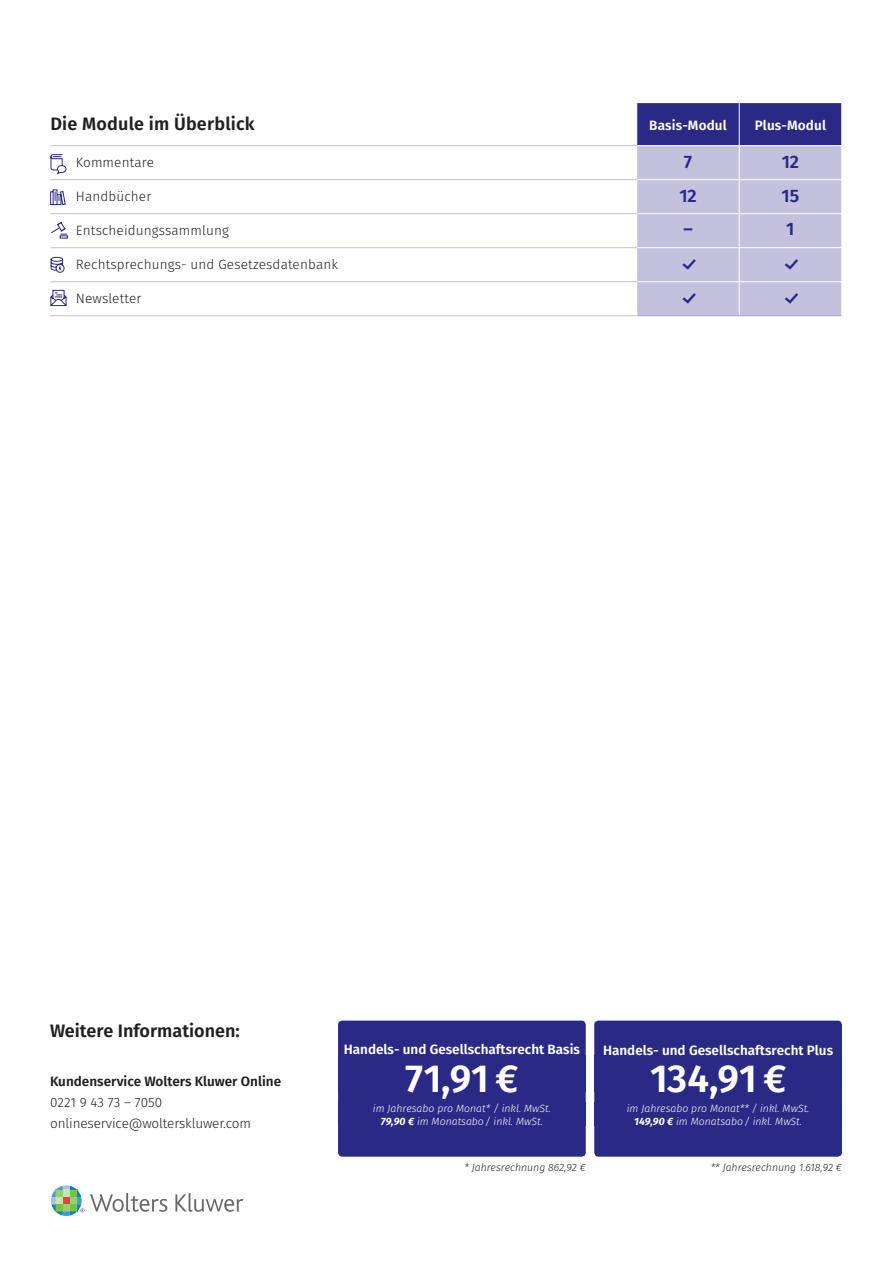
<style>
.page{position:relative;width:893px;height:1263px;background:#fff}
.page>*{position:absolute;margin:0;border:0;box-sizing:border-box;transform-origin:0 0}
.t1{font:600 39px "Fira Sans";color:#fff}
.t2{font:24px "JURION Icon Normal";color:#2a2a86}
.t3{font:600 18px "Fira Sans";color:#231f20}
.t4{font:600 18px "Fira Sans";color:#2a2a86}
.t5{font:600 13.5px "Fira Sans";color:#fff}
.t6{font:300 13.5px "Fira Sans";letter-spacing:.01em;color:#231f20}
.t7{font:300 13.5px/21px "Fira Sans";letter-spacing:-.01em;color:#231f20}
.t8{font:600 13.5px "Fira Sans";color:#231f20}
.t9{font:italic 300 10.5px/13.5px "Fira Sans";color:#fff;text-align:center}
.t10{font:italic 300 10.5px "Fira Sans";color:#231f20}
.s1{font-weight:700}
</style>
<div class="page">
<svg style="left:637px;top:103px;width:204px;height:212px;background:#a4a2cc"></svg>
<hr style="left:739px;top:103px;width:1px;height:42px;background:#fff">
<hr style="left:637px;top:145px;width:102px;height:1px;background:#fff">
<hr style="left:739px;top:145px;width:102px;height:1px;background:#fff">
<hr style="left:739px;top:146px;width:1px;height:33px;background:#fff">
<hr style="left:637px;top:179px;width:102px;height:1px;background:#fff">
<hr style="left:739px;top:179px;width:102px;height:1px;background:#fff">
<hr style="left:739px;top:180px;width:1px;height:33px;background:#fff">
<hr style="left:637px;top:213px;width:102px;height:1px;background:#fff">
<hr style="left:739px;top:213px;width:102px;height:1px;background:#fff">
<hr style="left:739px;top:214px;width:1px;height:33px;background:#fff">
<hr style="left:637px;top:247px;width:102px;height:1px;background:#fff">
<hr style="left:739px;top:247px;width:102px;height:1px;background:#fff">
<hr style="left:739px;top:248px;width:1px;height:33px;background:#fff">
<hr style="left:739px;top:282px;width:1px;height:33px;background:#fff">
<hr style="left:637px;top:281px;width:102px;height:1px;background:#fff">
<hr style="left:739px;top:281px;width:102px;height:1px;background:#fff">
<hr style="left:637px;top:315px;width:102px;height:1px;background:#aaa6ce">
<hr style="left:739px;top:315px;width:102px;height:1px;background:#aaa6ce">
<hr style="left:50px;top:145px;width:587px;height:1px;background:#c3c1de">
<hr style="left:50px;top:179px;width:587px;height:1px;background:#c3c1de">
<hr style="left:50px;top:213px;width:587px;height:1px;background:#c3c1de">
<hr style="left:50px;top:247px;width:587px;height:1px;background:#c3c1de">
<hr style="left:50px;top:281px;width:587px;height:1px;background:#c3c1de">
<hr style="left:50px;top:315px;width:587px;height:1px;background:#c3c1de">
<svg style="left:50px;top:154px;width:17px;height:21px"></svg>
<svg style="left:50px;top:189px;width:16px;height:17px"></svg>
<svg style="left:50px;top:257px;width:15px;height:16px"></svg>
<svg style="left:51px;top:221px;width:17px;height:17px"></svg>
<svg style="left:50px;top:289px;width:17px;height:18px"></svg>
<div style="left:338px;top:1020px;width:248px;height:137px;background:#2a2a86;border-radius:4px"></div>
<div style="left:594px;top:1020px;width:248px;height:137px;background:#2a2a86;border-radius:4px"></div>
<svg style="left:90px;top:1193px;width:77px;height:19px"></svg>
<svg style="left:175px;top:1193px;width:68px;height:19px"></svg>
<svg style="left:51px;top:1185px;width:33px;height:31px"></svg>
<h3 class="t3" style="left:50px;top:109px;width:206px">Die Module im Überblick</h3>
<p class="t5" style="left:649px;top:114px;width:79px">Basis-Modul</p>
<p class="t5" style="left:755px;top:114px;width:73px">Plus-Modul</p>
<p class="t6" style="left:76px;top:153px;width:80px">Kommentare</p>
<h3 class="t4" style="left:684px;top:147px;width:10px">7</h3>
<h3 class="t4" style="left:782px;top:147px;width:19px">12</h3>
<p class="t6" style="left:76px;top:187px;width:77px">Handbücher</p>
<h3 class="t4" style="left:679px;top:181px;width:19px">12</h3>
<h3 class="t4" style="left:782px;top:181px;width:19px">15</h3>
<p class="t6" style="left:76px;top:221px;width:154px">Entscheidungssammlung</p>
<h3 class="t4" style="left:683px;top:214px;width:11px">–</h3>
<h3 class="t4" style="left:786px;top:214px;width:10px">1</h3>
<p class="t6" style="left:76px;top:255px;width:264px">Rechtsprechungs- und Gesetzesdatenbank</p>
<h2 class="t2" style="left:675px;top:250px;width:27px">t</h2>
<h2 class="t2" style="left:777px;top:250px;width:27px">t</h2>
<p class="t6" style="left:76px;top:289px;width:67px">Newsletter</p>
<h2 class="t2" style="left:675px;top:284px;width:27px">t</h2>
<h2 class="t2" style="left:777px;top:284px;width:27px">t</h2>
<h3 class="t3" style="left:50px;top:1016px;width:191px">Weitere Informationen:</h3>
<p class="t8" style="left:50px;top:1070px;width:232px">Kundenservice Wolters Kluwer Online</p>
<p class="t7" style="left:50px;top:1092px;width:202px">0221 9 43 73 – 7050 onlineservice@wolterskluwer.com</p>
<p class="t5" style="left:344px;top:1039px;width:238px">Handels- und Gesellschaftsrecht Basis</p>
<h1 class="t1" style="left:405px;top:1046px;width:115px">71,91 €</h1>
<p class="t9" style="left:373px;top:1101px;width:180px">im Jahresabo pro Monat* / inkl. MwSt.<br><span class="s1">79,90 €</span> im Monatsabo/ inkl. MwSt.</p>
<p class="t5" style="left:603px;top:1039px;width:232px">Handels- und Gesellschaftsrecht Plus</p>
<h1 class="t1" style="left:650px;top:1046px;width:138px">134,91 €</h1>
<p class="t9" style="left:627px;top:1101px;width:184px">im Jahresabo pro Monat** / inkl. MwSt.<br><span class="s1">149,90 €</span> im Monatsabo/ inkl. MwSt.</p>
<p class="t10" style="left:464px;top:1160px;width:123px">* Jahresrechnung 862,92 €</p>
<p class="t10" style="left:711px;top:1160px;width:133px">** Jahresrechnung 1.618,92 €</p>
</div>
